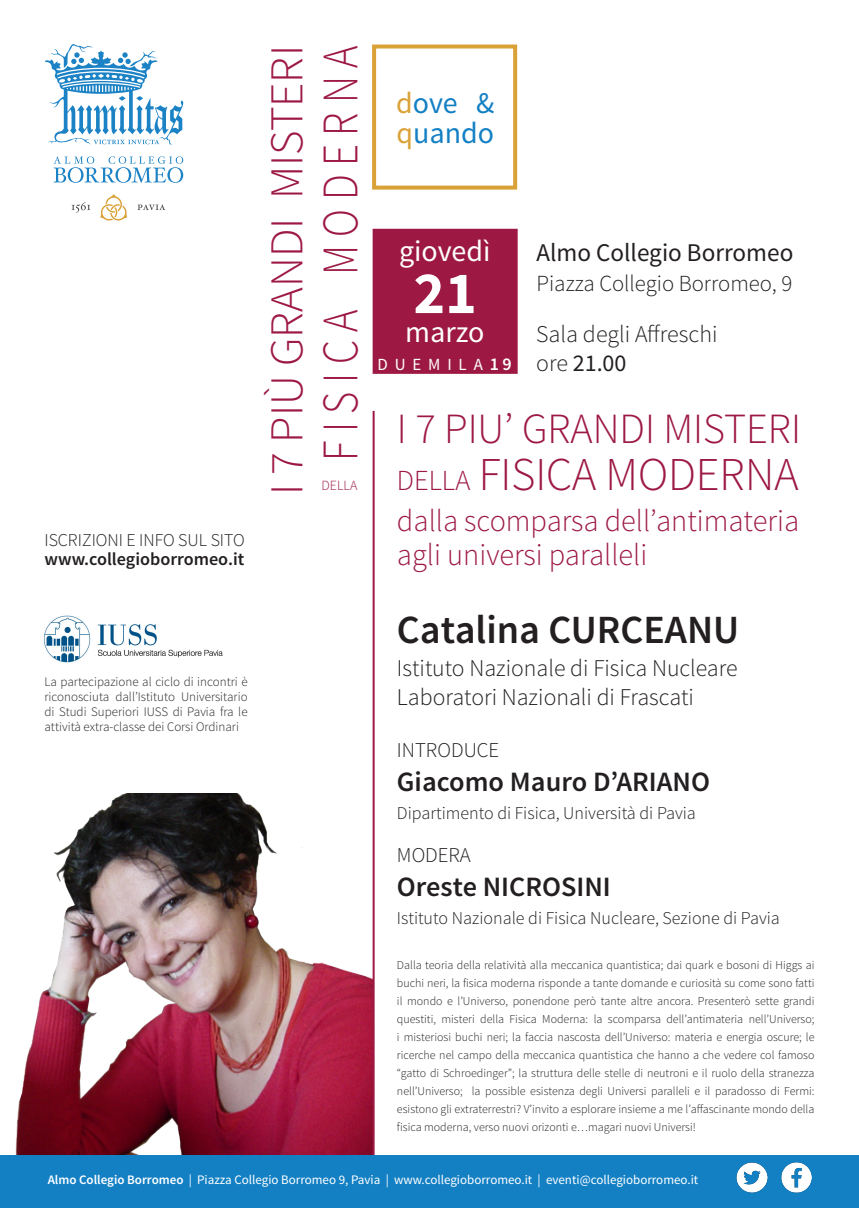
<style>
.page{position:relative;width:859px;height:1208px;background:#fff}
.page>*{position:absolute;margin:0;border:0;box-sizing:border-box;transform-origin:0 0}
.t1{font:700 60px "Source Sans Pro";color:#fff}
.t2{font:300 51.2px "Source Sans Pro";color:#9d1943;scale:.84 1}
.t3{font:300 47px "Source Sans Pro";color:#9d1943}
.t4{font:300 43px "Source Sans Pro";color:#9d1943}
.t5{font:600 40px "Source Sans Pro";color:#231f20}
.t6{font:300 31px "Source Sans Pro";color:#9d1943}
.t7{font:30px "Source Sans Pro";color:#fff}
.t8{font:30px "Source Sans Pro";color:#1380c4}
.t9{font:600 28px "Source Sans Pro";color:#231f20}
.t10{font:25.5px "Source Sans Pro";color:#231f20}
.t11{font:300 24px "Source Sans Pro";color:#231f20}
.t12{font:24px "Source Sans Pro";color:#231f20}
.t13{font:300 23px "Source Sans Pro";color:#231f20}
.t14{font:300 21px "Source Sans Pro";color:#231f20}
.t15{font:300 18px "Source Sans Pro";color:#231f20}
.t16{font:600 18px "Source Sans Pro";color:#231f20}
.t17{font:17px "Source Sans Pro";color:#fff}
.t18{font:300 14px "Source Sans Pro";color:#9d1943}
.t19{font:300 13px/15px "Source Sans Pro";color:#231f20;text-align:justify}
.t20{font:13px "Source Sans Pro";color:#fff}
.t21{font:300 12px/18px "Source Sans Pro";color:#231f20;text-align:justify}
.s1{color:#daa137}
.s2{font-weight:600;font-size:18px}
.s3{font-weight:300}
.s4{font-size:29px}
.s5{font-weight:600}
</style>
<div class="page">
<img style="left:15px;top:794px;width:358px;height:361px">
<svg style="left:45px;top:45px;width:138px;height:100px"></svg>
<svg style="left:54px;top:156px;width:129px;height:27px"></svg>
<svg style="left:100px;top:194px;width:27px;height:26px"></svg>
<svg style="left:138px;top:204px;width:27px;height:6px"></svg>
<svg style="left:72px;top:202px;width:18px;height:11px"></svg>
<div style="left:373px;top:229px;width:145px;height:145px;background:#9d1943;border:4px solid #9d1943"></div>
<div style="left:372px;top:45px;width:145px;height:145px;background:#fff;border:4px solid #daa137"></div>
<img style="left:43px;top:615px;width:180px;height:48px">
<hr style="left:373px;top:411px;width:2px;height:744px;background:#9d1943">
<div style="left:0;top:1155px;width:859px;height:53px;background:#1380c4"></div>
<img style="left:737px;top:1162px;width:30px;height:30px">
<img style="left:782px;top:1162px;width:30px;height:30px">
<p class="t15" style="left:45px;top:529px;width:202px">ISCRIZIONI E INFO SUL SITO</p>
<p class="t16" style="left:45px;top:547px;width:201px">www.collegioborromeo.it</p>
<p class="t3" style="left:258px;top:495px;width:451px;rotate:-90deg">I 7 PIÙ GRANDI MISTERI</p>
<p class="t2" style="left:309px;top:461px;width:496px;rotate:-90deg">F I S I C A M O D E R N A</p>
<p class="t18" style="left:322px;top:477px;width:37px">DELLA</p>
<p class="t19" style="left:45px;top:674px;width:205px">La partecipazione al ciclo di incontri è riconosciuta dall’Istituto Universitario di Studi Superiori IUSS di Pavia fra le attività extra-classe dei Corsi Ordinari</p>
<p class="t8" style="left:396px;top:84px;width:100px"><span class="s1">d</span>ove &amp;</p>
<p class="t8" style="left:396px;top:114px;width:99px"><span class="s1">q</span>uando</p>
<p class="t7" style="left:399px;top:233px;width:93px">giovedì</p>
<p class="t1" style="left:413px;top:255px;width:65px">21</p>
<p class="t10" style="left:536px;top:237px;width:258px">Almo Collegio Borromeo</p>
<p class="t13" style="left:536px;top:270px;width:257px">Piazza Collegio Borromeo, 9</p>
<p class="t7" style="left:405px;top:313px;width:81px">marzo</p>
<p class="t11" style="left:536px;top:320px;width:183px">Sala degli Affreschi</p>
<p class="t17" style="left:377px;top:354px;width:136px">D U E M I L A <span class="s2">1 9</span></p>
<p class="t12" style="left:536px;top:348px;width:92px"><span class="s3">ore</span> 21.00</p>
<p class="t4" style="left:397px;top:403px;width:406px">I 7 PIU’ GRANDI MISTERI</p>
<p class="t3" style="left:397px;top:446px;width:403px"><span class="s4">DELLA</span> FISICA MODERNA</p>
<p class="t6" style="left:397px;top:502px;width:404px">dalla scomparsa dell’antimateria</p>
<p class="t6" style="left:397px;top:536px;width:252px">agli universi paralleli</p>
<p class="t5" style="left:397px;top:604px;width:344px">Catalina CURCEANU</p>
<p class="t11" style="left:397px;top:653px;width:342px">Istituto Nazionale di Fisica Nucleare</p>
<p class="t11" style="left:397px;top:682px;width:299px">Laboratori Nazionali di Frascati</p>
<p class="t14" style="left:397px;top:737px;width:104px">INTRODUCE</p>
<p class="t9" style="left:397px;top:764px;width:315px">Giacomo Mauro D’ARIANO</p>
<p class="t15" style="left:397px;top:802px;width:300px">Dipartimento di Fisica, Università di Pavia</p>
<p class="t14" style="left:397px;top:842px;width:75px">MODERA</p>
<p class="t9" style="left:397px;top:869px;width:215px">Oreste NICROSINI</p>
<p class="t15" style="left:397px;top:907px;width:384px">Istituto Nazionale di Fisica Nucleare, Sezione di Pavia</p>
<p class="t21" style="left:397px;top:956px;width:419px">Dalla teoria della relatività alla meccanica quantistica; dai quark e bosoni di Higgs ai buchi neri, la fisica moderna risponde a tante domande e curiosità su come sono fatti il mondo e l’Universo, ponendone però tante altre ancora. Presenterò sette grandi questiti, misteri della Fisica Moderna: la scomparsa dell’antimateria nell’Universo; i misteriosi buchi neri; la faccia nascosta dell’Universo: materia e energia oscure; le ricerche nel campo della meccanica quantistica che hanno a che vedere col famoso “gatto di Schroedinger”; la struttura delle stelle di neutroni e il ruolo della stranezza nell’Universo; la possible esistenza degli Universi paralleli e il paradosso di Fermi: esistono gli extraterrestri? V’invito a esplorare insieme a me l’affascinante mondo della fisica moderna, verso nuovi orizonti e…magari nuovi Universi!</p>
<p class="t20" style="left:48px;top:1171px;width:652px"><span class="s5">Almo Collegio Borromeo</span> | Piazza Collegio Borromeo 9, Pavia | www.collegioborromeo.it | eventi@collegioborromeo.it</p>
</div>
